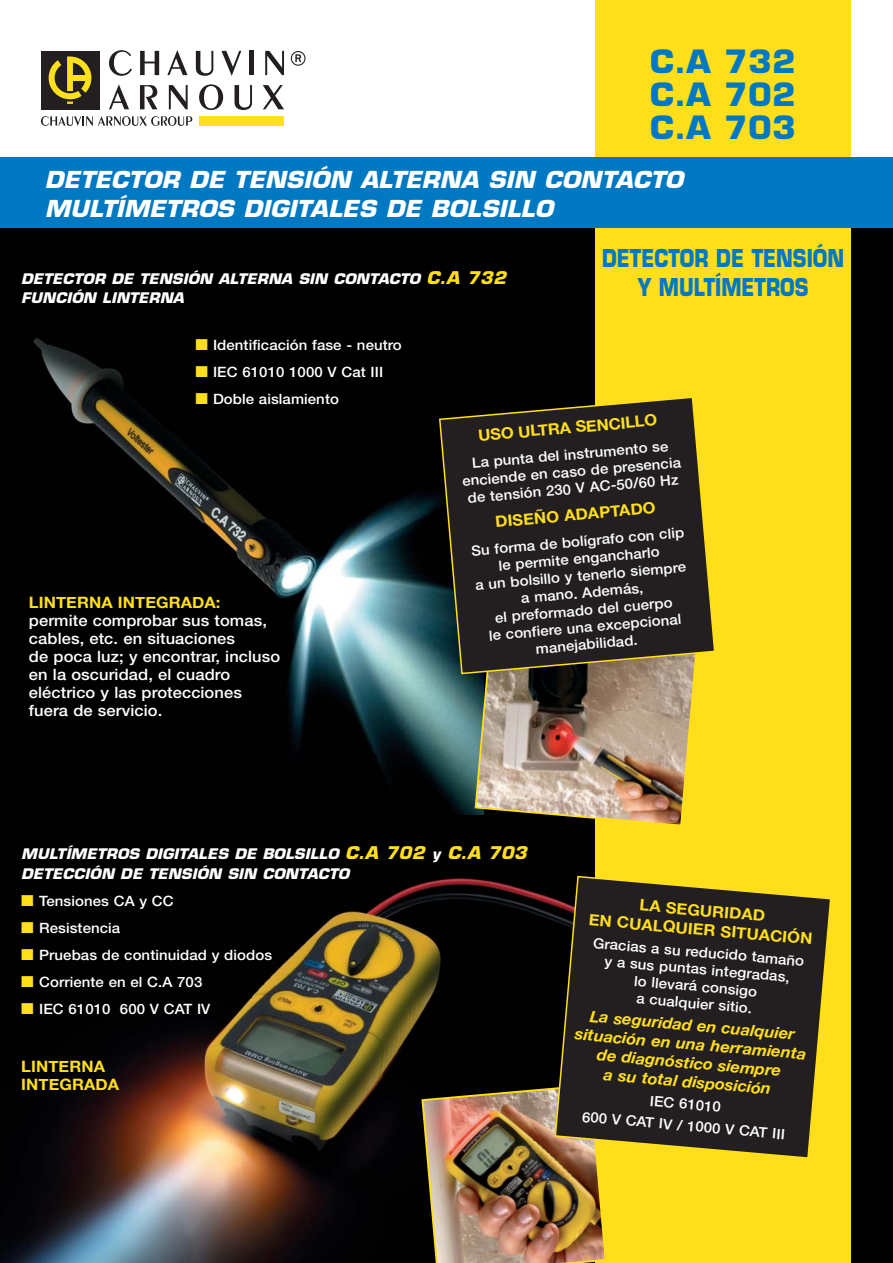
<style>
.page{position:relative;width:893px;height:1263px;background:#fff}
.page>*{position:absolute;margin:0;border:0;box-sizing:border-box;transform-origin:0 0}
.t1{font:700 31.35px/33px "Eurostile";letter-spacing:.005em;color:#0079c2;text-align:justify;scale:1.05 1}
.t2{font:700 24px/28.8px "Eurostile";color:#0079c2;text-align:center;scale:.8 1}
.t3{font:italic 700 22.8px/28.5px "Eurostile";letter-spacing:.005em;color:#fff;scale:1.05 1}
.t4{font:italic 700 15.75px/18.9px "Helvetica Neue";color:#ffdf1b;text-align:center;scale:1.05 1}
.t5{font:700 15.75px/18.9px "Helvetica Neue";color:#ffdf1b;text-align:center;scale:1.05 1}
.t6{font:500 15.6px/18px "Helvetica Neue";letter-spacing:.005em;color:#fff;scale:1.05 1}
.t7{font:700 15.6px/18px "Helvetica Neue";letter-spacing:.005em;color:#ffdf1b;scale:1.05 1}
.t8{font:500 14.25px/17.1px "Helvetica Neue";letter-spacing:.005em;color:#fff;text-align:center;scale:1.05 1}
.t9{font:italic 700 14.25px/20.5px "Eurostile";letter-spacing:.005em;color:#fff;scale:1.05 1}
.s1{font-size:17.1px;color:#ffdf1b}
.s2{color:#ffdf1b}
.s3{font-weight:700;color:#ffdf1b}
</style>
<div class="page">
<div style="left:0;top:228px;width:893px;height:1035px;background:#000"></div>
<img style="left:0;top:825px;width:596px;height:438px">
<img style="left:15px;top:298px;width:469px;height:516px">
<div style="left:596px;top:0;width:255px;height:1263px;background:#ffdf1b"></div>
<img style="left:474px;top:675px;width:220px;height:152px">
<img style="left:420px;top:1083px;width:185px;height:180px">
<div style="left:0;top:158px;width:893px;height:70px;background:#0079c2"></div>
<div style="left:200px;top:116px;width:84px;height:10px;background:#ffe01a"></div>
<div style="left:41px;top:51px;width:58px;height:58px;background:#231f20"></div>
<svg style="left:49px;top:56px;width:42px;height:48px"></svg>
<svg style="left:109px;top:50px;width:23px;height:26px"></svg>
<svg style="left:140px;top:51px;width:19px;height:24px"></svg>
<svg style="left:167px;top:50px;width:21px;height:25px"></svg>
<svg style="left:196px;top:51px;width:17px;height:25px"></svg>
<svg style="left:221px;top:51px;width:20px;height:25px"></svg>
<hr style="left:250px;top:51px;width:4px;height:24px;background:#231f20">
<svg style="left:265px;top:51px;width:19px;height:24px"></svg>
<svg style="left:109px;top:84px;width:20px;height:25px"></svg>
<svg style="left:140px;top:85px;width:17px;height:24px"></svg>
<svg style="left:169px;top:85px;width:19px;height:24px"></svg>
<svg style="left:199px;top:84px;width:24px;height:26px"></svg>
<svg style="left:235px;top:85px;width:17px;height:25px"></svg>
<svg style="left:263px;top:85px;width:21px;height:24px"></svg>
<svg style="left:41px;top:116px;width:151px;height:10px"></svg>
<svg style="left:291px;top:51px;width:15px;height:15px"></svg>
<svg style="left:438px;top:396px;width:276px;height:279px;background:#312c20"></svg>
<svg style="left:554px;top:875px;width:276px;height:285px;background:#3d361f"></svg>
<p class="t1" style="left:650px;top:48px;width:140px">C.A 732<br>C.A 702<br>C.A 703</p>
<p class="t3" style="left:45px;top:168px;width:614px">DETECTOR DE TENSIÓN ALTERNA SIN CONTACTO<br>MULTÍMETROS DIGITALES DE BOLSILLO</p>
<p class="t2" style="left:602px;top:246px;width:304px">DETECTOR DE TENSIÓN<br>Y MULTÍMETROS</p>
<p class="t9" style="left:21px;top:271px;width:467px;line-height:18.5px">DETECTOR DE TENSIÓN ALTERNA SIN CONTACTO <span class="s1">C.A 732<br></span>FUNCIÓN LINTERNA</p>
<p class="t8" style="left:196px;top:338px;width:198px"><span class="s2">■</span> Identificación fase - neutro</p>
<p class="t8" style="left:196px;top:365px;width:180px"><span class="s2">■</span> IEC 61010 1000 V Cat III</p>
<p class="t8" style="left:196px;top:392px;width:138px"><span class="s2">■</span> Doble aislamiento</p>
<p class="t6" style="left:29px;top:594px;width:241px"><span class="s3">LINTERNA INTEGRADA: </span>permite comprobar sus tomas, cables, etc. en situaciones<br>de poca luz; y encontrar, incluso en la oscuridad, el cuadro eléctrico y las protecciones fuera de servicio.</p>
<p class="t5" style="left:478px;top:426px;width:172px;rotate:-5deg">USO ULTRA SENCILLO</p>
<p class="t8" style="left:460px;top:457px;width:210px;rotate:-5deg">La punta del instrumento se enciende en caso de presencia de tensión 230 V AC-50/60 Hz</p>
<p class="t5" style="left:494px;top:512px;width:155px;rotate:-5deg">DISEÑO ADAPTADO</p>
<p class="t8" style="left:471px;top:544px;width:205px;rotate:-5deg">Su forma de bolígrafo con clip le permite engancharlo<br>a un bolsillo y tenerlo siempre a mano. Además,<br>el preformado del cuerpo<br>le confiere una excepcional manejabilidad.</p>
<p class="t9" style="left:21px;top:845px;width:487px">MULTÍMETROS DIGITALES DE BOLSILLO <span class="s1">C.A 702</span> y <span class="s1">C.A 703<br></span>DETECCIÓN DE TENSIÓN SIN CONTACTO</p>
<p class="t8" style="left:21px;top:894px;width:147px"><span class="s2">■</span> Tensiones CA y CC</p>
<p class="t8" style="left:21px;top:921px;width:96px"><span class="s2">■</span> Resistencia</p>
<p class="t8" style="left:21px;top:948px;width:241px"><span class="s2">■</span> Pruebas de continuidad y diodos</p>
<p class="t8" style="left:21px;top:975px;width:174px"><span class="s2">■</span> Corriente en el C.A 703</p>
<p class="t8" style="left:21px;top:1002px;width:182px"><span class="s2">■</span> IEC 61010 600 V CAT IV</p>
<p class="t7" style="left:21px;top:1057px;width:95px">LINTERNA<br>INTEGRADA</p>
<p class="t5" style="left:591px;top:891px;width:215px;rotate:5deg">LA SEGURIDAD<br>EN CUALQUIER SITUACIÓN</p>
<p class="t8" style="left:594px;top:935px;width:203px;rotate:5deg">Gracias a su reducido tamaño y a sus puntas integradas,<br>lo llevará consigo<br>a cualquier sitio.</p>
<p class="t4" style="left:577px;top:1005px;width:223px;rotate:5deg">La seguridad en cualquier situación en una herramienta de diagnóstico siempre<br>a su total disposición</p>
<p class="t8" style="left:585px;top:1086px;width:195px;line-height:21.5px;rotate:5deg">IEC 61010<br>600 V CAT IV / 1000 V CAT III</p>
</div>
